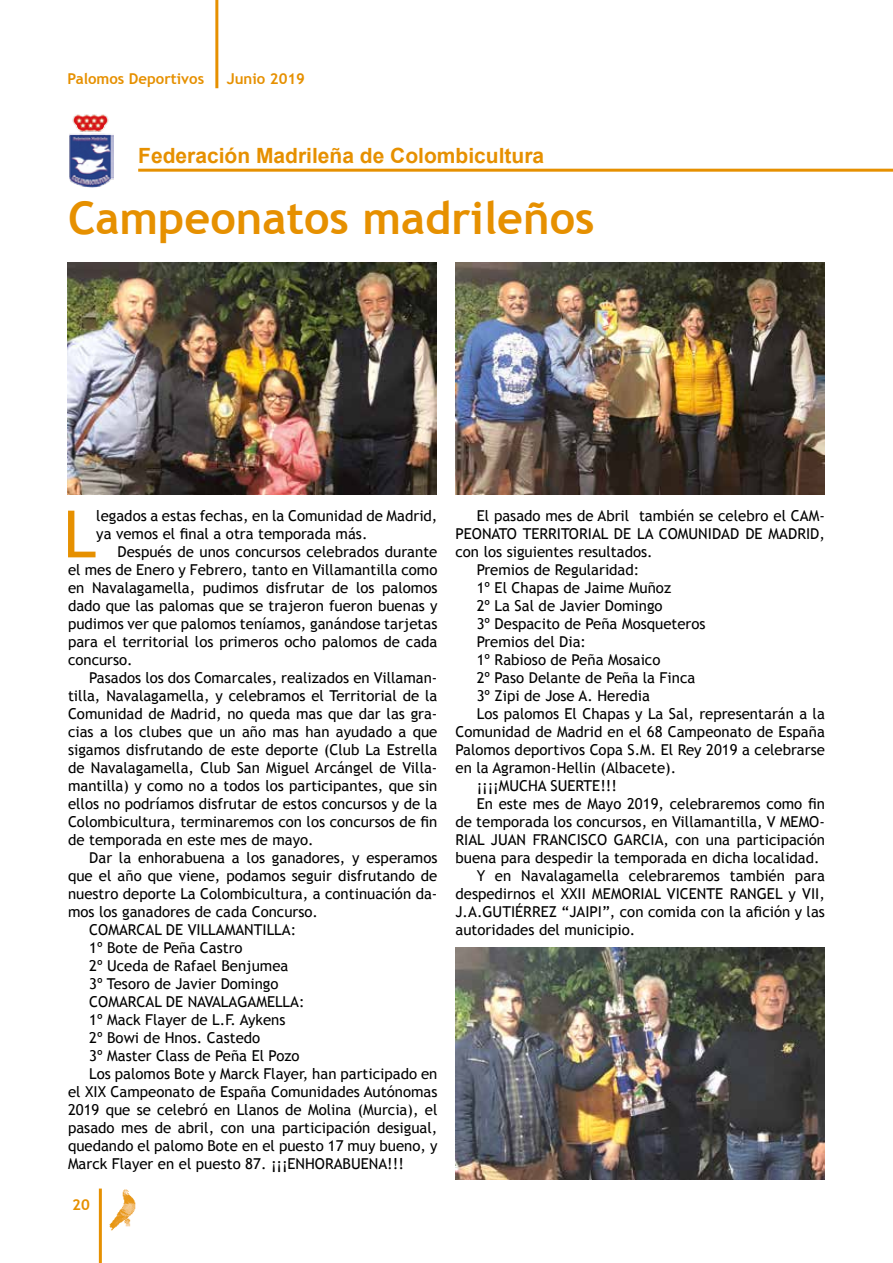
<style>
.page{position:relative;width:893px;height:1263px;background:#fff}
.page>*{position:absolute;margin:0;border:0;box-sizing:border-box;transform-origin:0 0}
.t1{font:65.25px "Trebuchet MS";color:#e69000}
.t2{font:700 45px "Trebuchet MS";color:#e69000}
.t3{font:700 21px "Arial";color:#e69000}
.t4{font:15px/18px "Trebuchet MS";color:#000;text-align:justify}
.t5{font:700 15px "Trebuchet MS";color:#e69000}
</style>
<div class="page">
<hr style="left:99px;top:1188px;width:3px;height:75px;background:#e69000">
<hr style="left:215px;top:0;width:3px;height:88px;background:#e69000">
<img style="left:109px;top:1189px;width:27px;height:42px">
<hr style="left:138px;top:169px;width:755px;height:3px;background:#e69000">
<img style="left:69px;top:114px;width:45px;height:73px">
<img style="left:67px;top:263px;width:370px;height:231px">
<img style="left:455px;top:263px;width:370px;height:231px">
<img style="left:455px;top:947px;width:370px;height:232px">
<p class="t5" style="left:68px;top:70px;width:138px">Palomos Deportivos</p>
<p class="t5" style="left:227px;top:70px;width:80px">Junio 2019</p>
<h3 class="t3" style="left:138px;top:142px;width:408px">Federación Madrileña de Colombicultura</h3>
<h2 class="t2" style="left:68px;top:190px;width:528px">Campeonatos madrileños</h2>
<h1 class="t1" style="left:63px;top:496px;width:35px">L</h1>
<p class="t4" style="left:96px;top:507px;width:343px">legados a estas fechas, en la Comunidad de Madrid, ya vemos el final a otra temporada más.</p>
<p class="t4" style="left:68px;top:543px;width:371px;text-indent:50px">Después de unos concursos celebrados durante el mes de Enero y Febrero, tanto en Villamantilla como en Navalagamella, pudimos disfrutar de los palomos dado que las palomas que se trajeron fueron buenas y pudimos ver que palomos teníamos, ganándose tarjetas para el territorial los primeros ocho palomos de cada concurso.</p>
<p class="t4" style="left:68px;top:669px;width:371px;text-indent:21px">Pasados los dos Comarcales, realizados en Villaman&shy;tilla, Navalagamella, y celebramos el Territorial de la Comunidad de Madrid, no queda mas que dar las gra&shy;cias a los clubes que un año mas han ayudado a que sigamos disfrutando de este deporte (Club La Estrella de Navalagamella, Club San Miguel Arcángel de Villa&shy;mantilla) y como no a todos los participantes, que sin ellos no podríamos disfrutar de estos concursos y de la Colombicultura, terminaremos con los concursos de fin de temporada en este mes de mayo.</p>
<p class="t4" style="left:89px;top:849px;width:350px">Dar la enhorabuena a los ganadores, y esperamos</p>
<p class="t4" style="left:68px;top:867px;width:371px">que el año que viene, podamos seguir disfrutando de</p>
<p class="t4" style="left:68px;top:885px;width:371px">nuestro deporte La Colombicultura, a continuación da-</p>
<p class="t4" style="left:68px;top:903px;width:252px">mos los ganadores de cada Concurso.</p>
<p class="t4" style="left:89px;top:921px;width:208px">COMARCAL DE VILLAMANTILLA:</p>
<p class="t4" style="left:89px;top:939px;width:155px">1º Bote de Peña Castro</p>
<p class="t4" style="left:89px;top:957px;width:201px">2º Uceda de Rafael Benjumea</p>
<p class="t4" style="left:89px;top:975px;width:191px">3º Tesoro de Javier Domingo</p>
<p class="t4" style="left:89px;top:993px;width:217px">COMARCAL DE NAVALAGAMELLA:</p>
<p class="t4" style="left:89px;top:1011px;width:198px">1º Mack Flayer de L.F. Aykens</p>
<p class="t4" style="left:89px;top:1029px;width:173px">2º Bowi de Hnos. Castedo</p>
<p class="t4" style="left:89px;top:1047px;width:212px">3º Master Class de Peña El Pozo</p>
<p class="t4" style="left:89px;top:1065px;width:350px">Los palomos Bote y Marck Flayer, han participado en</p>
<p class="t4" style="left:68px;top:1083px;width:371px">el XIX Campeonato de España Comunidades Autónomas</p>
<p class="t4" style="left:68px;top:1101px;width:371px">2019 que se celebró en Llanos de Molina (Murcia), el</p>
<p class="t4" style="left:68px;top:1119px;width:371px">pasado mes de abril, con una participación desigual,</p>
<p class="t4" style="left:68px;top:1137px;width:371px">quedando el palomo Bote en el puesto 17 muy bueno, y</p>
<p class="t4" style="left:68px;top:1155px;width:337px">Marck Flayer en el puesto 87. ¡¡¡ENHORABUENA!!!</p>
<p class="t5" style="left:72px;top:1195px;width:19px">20</p>
<p class="t4" style="left:477px;top:507px;width:350px">El pasado mes de Abril también se celebro el CAM-</p>
<p class="t4" style="left:455px;top:525px;width:371px">PEONATO TERRITORIAL DE LA COMUNIDAD DE MADRID,</p>
<p class="t4" style="left:455px;top:543px;width:199px">con los siguientes resultados.</p>
<p class="t4" style="left:477px;top:561px;width:164px">Premios de Regularidad:</p>
<p class="t4" style="left:477px;top:579px;width:196px">1º El Chapas de Jaime Muñoz</p>
<p class="t4" style="left:477px;top:597px;width:187px">2º La Sal de Javier Domingo</p>
<p class="t4" style="left:477px;top:615px;width:230px">3º Despacito de Peña Mosqueteros</p>
<p class="t4" style="left:477px;top:633px;width:111px">Premios del Dia:</p>
<p class="t4" style="left:477px;top:651px;width:185px">1º Rabioso de Peña Mosaico</p>
<p class="t4" style="left:477px;top:669px;width:220px">2º Paso Delante de Peña la Finca</p>
<p class="t4" style="left:477px;top:687px;width:175px">3º Zipi de Jose A. Heredia</p>
<p class="t4" style="left:477px;top:705px;width:350px">Los palomos El Chapas y La Sal, representarán a la</p>
<p class="t4" style="left:455px;top:723px;width:371px">Comunidad de Madrid en el 68 Campeonato de España</p>
<p class="t4" style="left:455px;top:741px;width:371px">Palomos deportivos Copa S.M. El Rey 2019 a celebrarse</p>
<p class="t4" style="left:455px;top:759px;width:222px">en la Agramon-Hellin (Albacete).</p>
<p class="t4" style="left:477px;top:777px;width:142px">¡¡¡¡MUCHA SUERTE!!!</p>
<p class="t4" style="left:477px;top:795px;width:350px">En este mes de Mayo 2019, celebraremos como fin</p>
<p class="t4" style="left:455px;top:813px;width:371px">de temporada los concursos, en Villamantilla, V MEMO-</p>
<p class="t4" style="left:455px;top:831px;width:371px">RIAL JUAN FRANCISCO GARCIA, con una participación</p>
<p class="t4" style="left:455px;top:849px;width:366px">buena para despedir la temporada en dicha localidad.</p>
<p class="t4" style="left:477px;top:867px;width:350px">Y en Navalagamella celebraremos también para</p>
<p class="t4" style="left:455px;top:885px;width:371px">despedirnos el XXII MEMORIAL VICENTE RANGEL y VII,</p>
<p class="t4" style="left:455px;top:903px;width:371px">J.A.GUTIÉRREZ “JAIPI”, con comida con la afición y las</p>
<p class="t4" style="left:455px;top:921px;width:181px">autoridades del municipio.</p>
</div>
